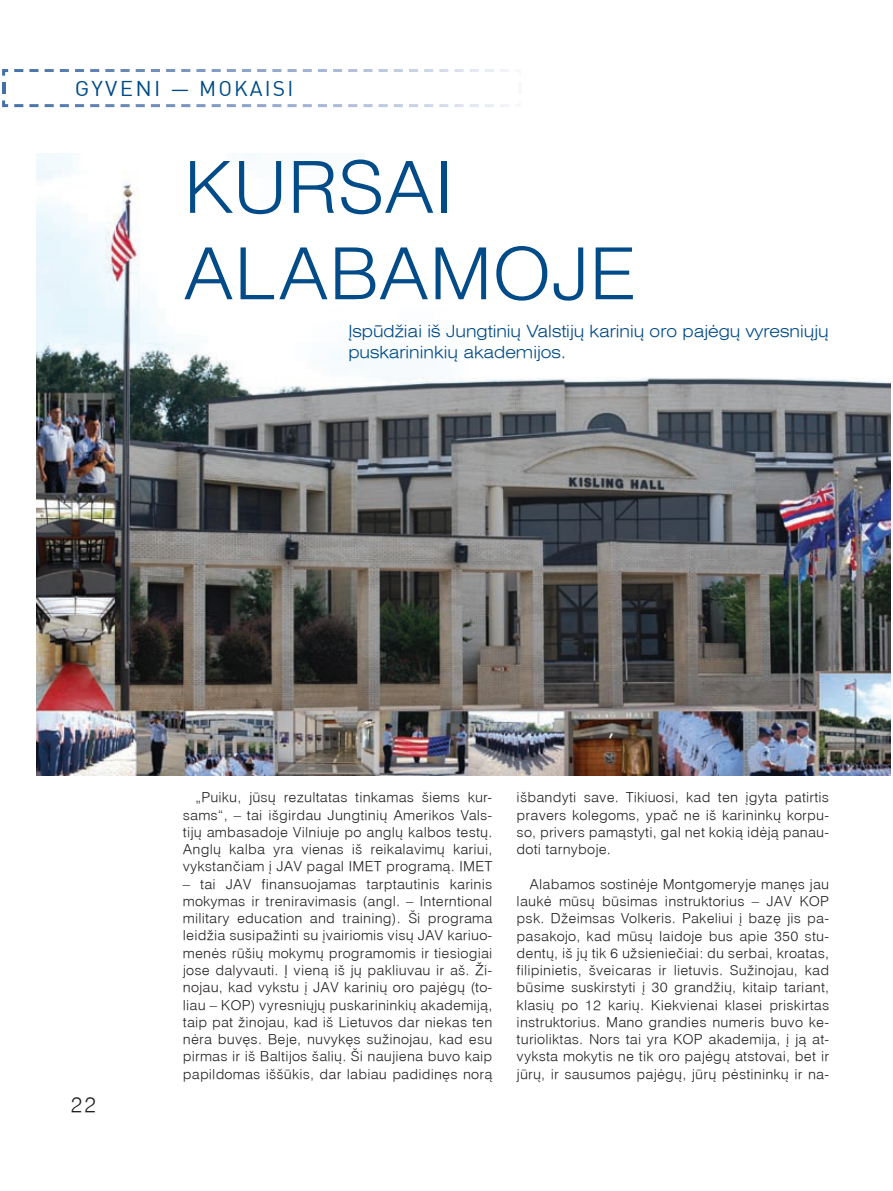
<style>
.page{position:relative;width:893px;height:1191px;background:#fff}
.page>*{position:absolute;margin:0;border:0;box-sizing:border-box;transform-origin:0 0}
.t1{font:300 72px/86.4px "Helvetica LT";letter-spacing:-.015em;color:#004b88;scale:1.07 1}
.t2{font:21px "DIN Alt LT";letter-spacing:.1em;color:#004b88;scale:1.07 1}
.t3{font:300 21px "Helvetica LT";color:#231f20}
.t4{font:300 expanded 16.5px/21px "Helvetica LT";color:#004b88}
.t5{font:300 13.5px/17.2px "Helvetica LT";letter-spacing:.01em;color:#231f20;text-align:justify;scale:1.07 1}
</style>
<div class="page">
<img style="left:37px;top:153px;width:854px;height:622px">
<svg style="left:2px;top:69px;width:507px;height:38px"></svg>
<h2 class="t2" style="left:75px;top:75px;width:206px">GYVENI – MOKAISI</h2>
<h1 class="t1" style="left:183px;top:144px;width:425px">KURSAI<br>ALABAMOJE</h1>
<p class="t4" style="left:348px;top:320px;width:482px">Įspūdžiai iš Jungtinių Valstijų karinių oro pajėgų vyresniųjų puskarininkių akademijos.</p>
<h2 class="t3" style="left:71px;top:1090px;width:27px">22</h2>
<p class="t5" style="left:183px;top:789px;width:291px;text-indent:13px">„Puiku, jūsų rezultatas tinkamas šiems kur&shy;sams“, – tai išgirdau Jungtinių Amerikos Vals&shy;tijų ambasadoje Vilniuje po anglų kalbos testų.<br>Anglų kalba yra vienas iš reikalavimų kariui, vykstančiam į JAV pagal IMET programą. IMET</p>
<p class="t5" style="left:183px;top:875px;width:291px">– tai JAV finansuojamas tarptautinis karinis mokymas ir treniravimasis (angl. – Interntional military education and training). Ši programa leidžia susipažinti su įvairiomis visų JAV kariuo&shy;menės rūšių mokymų programomis ir tiesiogiai jose dalyvauti. Į vieną iš jų pakliuvau ir aš. Ži&shy;nojau, kad vykstu į JAV karinių oro pajėgų (to&shy;liau – KOP) vyresniųjų puskarininkių akademiją, taip pat žinojau, kad iš Lietuvos dar niekas ten nėra buvęs. Beje, nuvykęs sužinojau, kad esu pirmas ir iš Baltijos šalių. Ši naujiena buvo kaip papildomas iššūkis, dar labiau padidinęs norą</p>
<p class="t5" style="left:517px;top:789px;width:294px">išbandyti save. Tikiuosi, kad ten įgyta patirtis pravers kolegoms, ypač ne iš karininkų korpu&shy;so, privers pamąstyti, gal net kokią idėją panau&shy;doti tarnyboje.</p>
<p class="t5" style="left:517px;top:875px;width:294px;text-indent:13px">Alabamos sostinėje Montgomeryje manęs jau laukė mūsų būsimas instruktorius – JAV KOP psk. Džeimsas Volkeris. Pakeliui į bazę jis pa&shy;pasakojo, kad mūsų laidoje bus apie 350 stu&shy;dentų, iš jų tik 6 užsieniečiai: du serbai, kroatas, filipinietis, šveicaras ir lietuvis. Sužinojau, kad būsime suskirstyti į 30 grandžių, kitaip tariant, klasių po 12 karių. Kiekvienai klasei priskirtas instruktorius. Mano grandies numeris buvo ke&shy;turioliktas. Nors tai yra KOP akademija, į ją at&shy;vyksta mokytis ne tik oro pajėgų atstovai, bet ir jūrų, ir sausumos pajėgų, jūrų pėstininkų ir na-</p>
</div>
